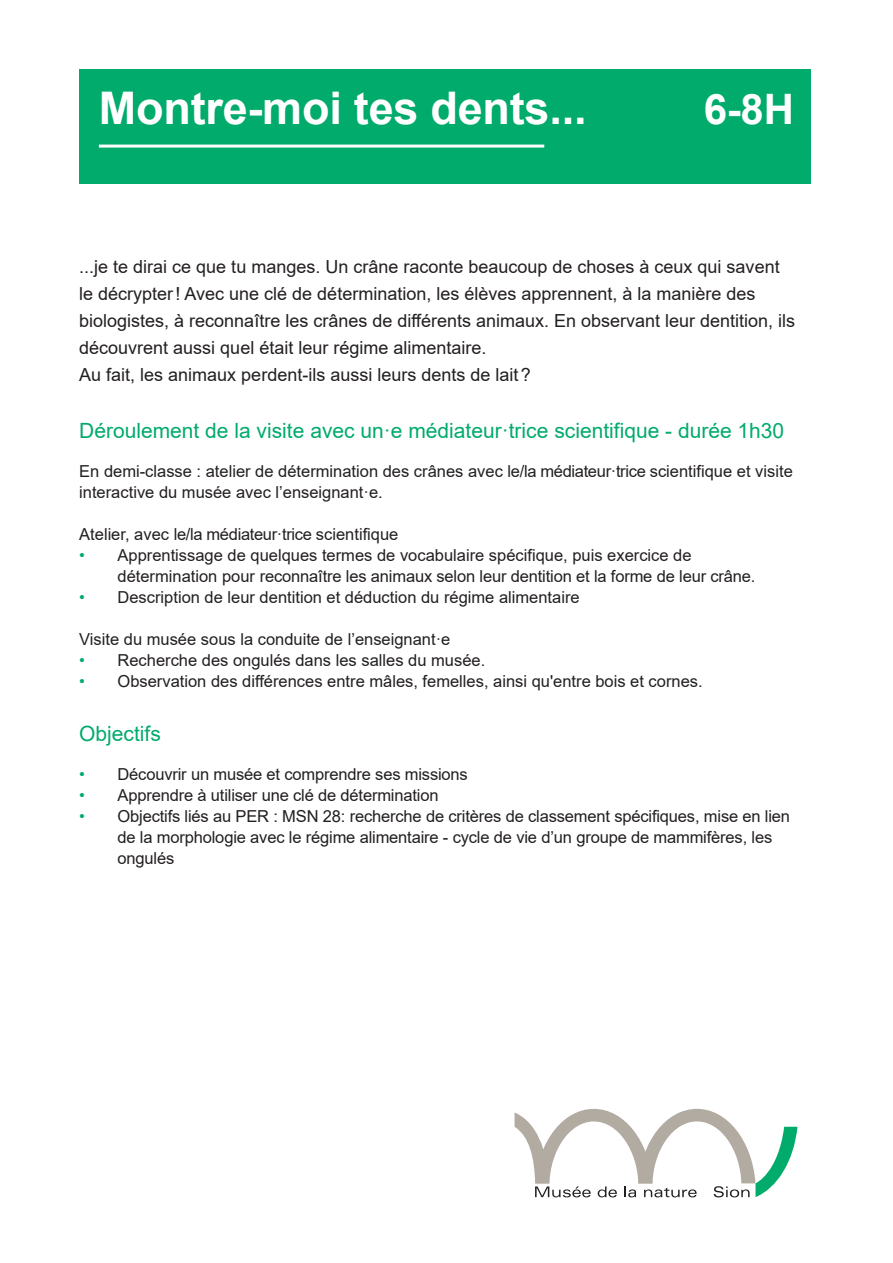
<style>
.page{position:relative;width:893px;height:1263px;background:#fff}
.page>*{position:absolute;margin:0;border:0;box-sizing:border-box;transform-origin:0 0}
.t1{font:700 45px "Arial";letter-spacing:-.005em;color:#fff}
.t2{font:700 42px "Arial";color:#fff}
.t3{font:21px "Arial";color:#00ab6b}
.TEXTE_BLOC_NORMAL{font:18px/27px "Arial";color:#231f20}
.t4{font:16.5px/21px "Arial";color:#231f20}
.s1{color:#00ab6b}
</style>
<div class="page">
<svg style="left:515px;top:1109px;width:282px;height:88px"></svg>
<div style="left:80px;top:70px;width:731px;height:114px;background:#00ab6b"></div>
<hr style="left:99px;top:145px;width:445px;height:3px;background:#fff">
<p class="t1" style="left:99px;top:76px;width:489px">Montre-moi tes dents...</p>
<p class="t2" style="left:704px;top:79px;width:92px">6-8H</p>
<p class="TEXTE_BLOC_NORMAL" style="left:79px;top:253px;width:717px">...je te dirai ce que tu manges. Un crâne raconte beaucoup de choses à ceux qui savent le décrypter! Avec une clé de détermination, les élèves apprennent, à la manière des biologistes, à reconnaître les crânes de différents animaux. En observant leur dentition, ils découvrent aussi quel était leur régime alimentaire.</p>
<p class="TEXTE_BLOC_NORMAL" style="left:79px;top:361px;width:453px">Au fait, les animaux perdent-ils aussi leurs dents de lait?</p>
<p class="t3" style="left:79px;top:416px;width:707px">Déroulement de la visite avec un·e médiateur·trice scientifique - durée 1h30</p>
<p class="t4" style="left:79px;top:461px;width:715px">En demi-classe : atelier de détermination des crânes avec le/la médiateur·trice scientifique et visite interactive du musée avec l’enseignant·e.</p>
<p class="t4" style="left:79px;top:524px;width:321px">Atelier, avec le/la médiateur·trice scientifique</p>
<p class="t4" style="left:117px;top:545px;width:639px;text-indent:-38px"><span class="s1">•</span> Apprentissage de quelques termes de vocabulaire spécifique, puis exercice de détermination pour reconnaître les animaux selon leur dentition et la forme de leur crâne.</p>
<p class="t4" style="left:79px;top:587px;width:502px"><span class="s1">•</span> Description de leur dentition et déduction du régime alimentaire</p>
<p class="t4" style="left:79px;top:629px;width:373px">Visite du musée sous la conduite de l’enseignant·e</p>
<p class="t4" style="left:79px;top:650px;width:408px"><span class="s1">•</span> Recherche des ongulés dans les salles du musée.</p>
<p class="t4" style="left:79px;top:671px;width:625px"><span class="s1">•</span> Observation des différences entre mâles, femelles, ainsi qu'entre bois et cornes.</p>
<p class="t3" style="left:79px;top:719px;width:83px">Objectifs</p>
<p class="t4" style="left:79px;top:764px;width:390px"><span class="s1">•</span> Découvrir un musée et comprendre ses missions</p>
<p class="t4" style="left:79px;top:785px;width:361px"><span class="s1">•</span> Apprendre à utiliser une clé de détermination</p>
<p class="t4" style="left:117px;top:806px;width:674px;text-indent:-38px"><span class="s1">•</span> Objectifs liés au PER : MSN 28: recherche de critères de classement spécifiques, mise en lien de la morphologie avec le régime alimentaire - cycle de vie d’un groupe de mammifères, les ongulés</p>
</div>
